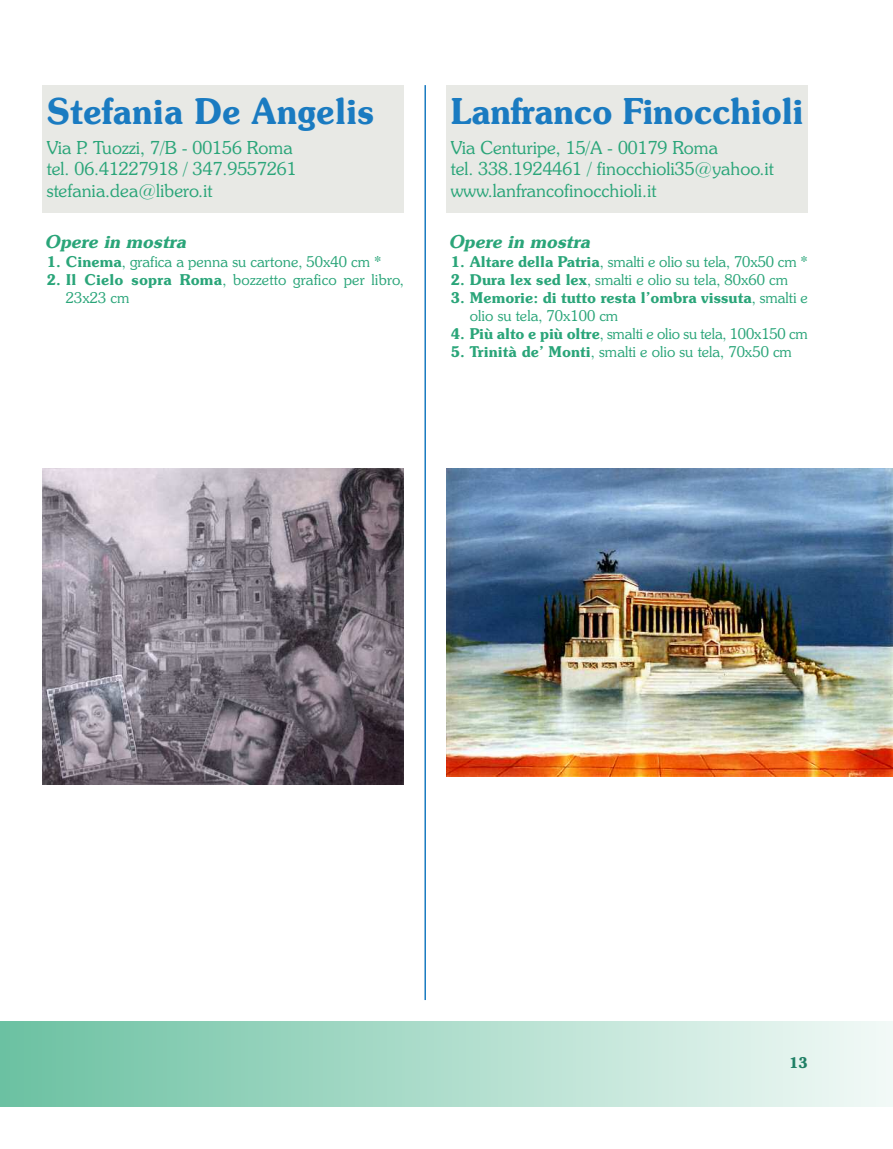
<style>
.page{position:relative;width:893px;height:1149px;background:#fff}
.page>*{position:absolute;margin:0;border:0;box-sizing:border-box;transform-origin:0 0}
.t1{font:600 36px "Souvenir IT Cby BT";letter-spacing:-.01em;color:#1a7bc1;scale:.95 1}
.t2{font:300 18px/21.6px "Souvenir IT Cby BT";color:#2aa579}
.t3{font:italic 600 18px "Souvenir IT Cby BT";color:#2aa579}
.t4{font:300 15px/18px "Souvenir IT Cby BT";color:#2aa579}
.t5{font:600 15px/18px "Souvenir IT Cby BT";color:#2aa579}
.t6{font:600 15px "Souvenir IT Cby BT";color:#1f8065}
.s1{font-weight:600}
.s2{font-weight:300}
</style>
<div class="page">
<div style="left:0;top:1020px;width:893px;height:86px;background:linear-gradient(to right,#6bc1a2,#f2faf7)"></div>
<hr style="left:424px;top:85px;width:2px;height:914px;background:#1a7bc1">
<div style="left:43px;top:85px;width:361px;height:128px;background:#e8e9e5"></div>
<img style="left:43px;top:468px;width:361px;height:316px">
<div style="left:446px;top:85px;width:362px;height:128px;background:#e8e9e5"></div>
<img style="left:446px;top:468px;width:447px;height:308px">
<h1 class="t1" style="left:47px;top:90px;width:346px">Stefania De Angelis</h1>
<p class="t2" style="left:47px;top:136px;width:251px">Via P. Tuozzi, 7/B - 00156 Roma tel. 06.41227918 / 347.9557261 stefania.dea@libero.it</p>
<p class="t3" style="left:45px;top:231px;width:148px">Opere in mostra</p>
<p class="t4" style="left:47px;top:253px;width:336px"><span class="s1">1. Cinema</span>, grafica a penna su cartone, 50x40 cm *</p>
<p class="t4" style="left:66px;top:271px;width:340px;text-indent:-19px"><span class="s1">2. Il Cielo sopra Roma</span>, bozzetto grafico per libro,<br>23x23 cm</p>
<h1 class="t1" style="left:451px;top:90px;width:373px">Lanfranco Finocchioli</h1>
<p class="t2" style="left:451px;top:136px;width:324px">Via Centuripe, 15/A - 00179 Roma<br>tel. 338.1924461 / finocchioli35@yahoo.it www.lanfrancofinocchioli.it</p>
<p class="t3" style="left:449px;top:231px;width:148px">Opere in mostra</p>
<p class="t4" style="left:451px;top:253px;width:359px"><span class="s1">1. Altare della Patria</span>, smalti e olio su tela, 70x50 cm *</p>
<p class="t4" style="left:451px;top:271px;width:339px"><span class="s1">2. Dura lex sed lex</span>, smalti e olio su tela, 80x60 cm</p>
<p class="t5" style="left:470px;top:289px;width:340px;text-indent:-19px">3. Memorie: di tutto resta l’ombra vissuta<span class="s2">, smalti e olio su tela, 70x100 cm</span></p>
<p class="t4" style="left:451px;top:325px;width:359px"><span class="s1">4. Più alto e più oltre</span>, smalti e olio su tela, 100x150 cm</p>
<p class="t4" style="left:451px;top:343px;width:343px"><span class="s1">5. Trinità de’ Monti</span>, smalti e olio su tela, 70x50 cm</p>
<p class="t6" style="left:789px;top:1053px;width:20px">13</p>
</div>
